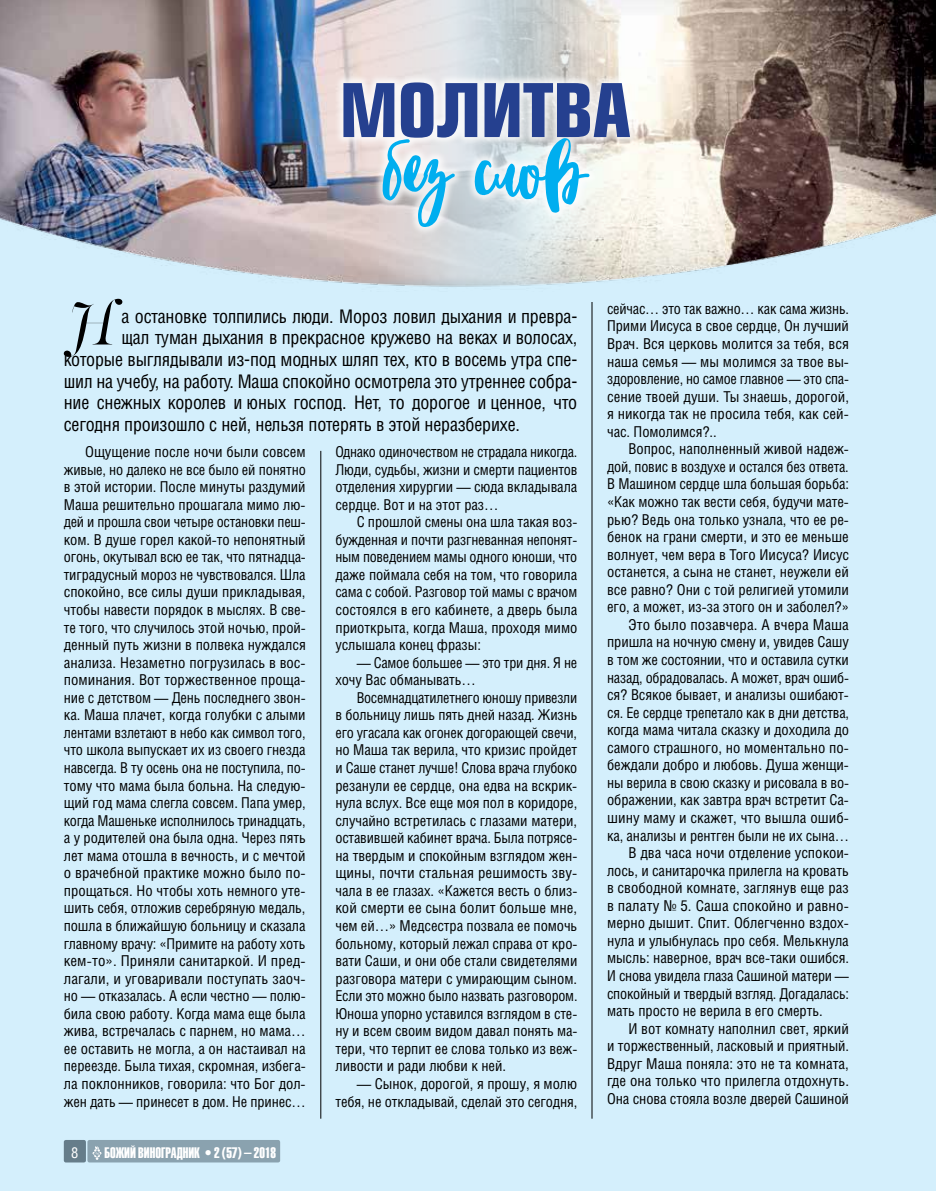
<style>
.page{position:relative;width:936px;height:1191px;background:#fff}
.page>*{position:absolute;margin:0;border:0;box-sizing:border-box;transform-origin:0 0}
.t1{font:700 72px "Europe Condensed C";letter-spacing:-.01em;color:#25408f}
.t2{font:72px "Blacktear Script";letter-spacing:-.01em;color:#00aeef}
.t3{font:61.8px "PF Regal Swash Pro";color:#000}
.t4{font:18px "AG Letterica Condensed C";letter-spacing:-.01em;color:#000}
.t5{font:15px/17.5px "Helios Cond C";letter-spacing:-.005em;color:#000;text-align:justify}
.t6{font:15px "Helios Extra Compressed C";color:#fff}
.t7{font:15px "Helios Cond C";color:#fff}
.s1{font-style:inherit}
</style>
<div class="page">
<div style="left:0;top:0;width:935px;height:1191px;background:#d4effc"></div>
<img style="left:0;top:0;width:935px;height:372px">
<div style="left:333px;top:73px;width:306px;height:164px;background:#fff;opacity:.75"></div>
<hr style="left:320px;top:451px;width:1px;height:667px;background:#000">
<hr style="left:591px;top:302px;width:1px;height:816px;background:#000">
<div style="left:87px;top:1140px;width:193px;height:22px;background:#8aa2af;border-radius:2px"></div>
<div style="left:64px;top:1140px;width:22px;height:22px;background:#667d8a;border-radius:2px"></div>
<svg style="left:92px;top:1146px;width:9px;height:13px"></svg>
<h1 class="t1" style="left:339px;top:63px;width:293px">МОЛИТВА</h1>
<h1 class="t2" style="left:384px;top:128px;width:203px">без слов</h1>
<h2 class="t3" style="left:67px;top:287px;width:49px">Н</h2>
<p class="t4" style="left:121px;top:306px;width:457px">а остановке толпились люди. Мороз ловил дыхания и превра-</p>
<p class="t4" style="left:121px;top:327px;width:457px">щал туман дыхания в прекрасное кружево на веках и волосах,</p>
<p class="t4" style="left:64px;top:349px;width:515px">которые выглядывали из-под модных шляп тех, кто в восемь утра спе-</p>
<p class="t4" style="left:64px;top:370px;width:515px">шил на учебу, на работу. Маша спокойно осмотрела это утреннее собра-</p>
<p class="t4" style="left:64px;top:392px;width:515px">ние снежных королев и юных господ. Нет, то дорогое и ценное, что</p>
<p class="t4" style="left:64px;top:414px;width:457px">сегодня произошло с ней, нельзя потерять в этой неразберихе.</p>
<p class="t5" style="left:64px;top:442px;width:243px;text-indent:21px">Ощущение после ночи были совсем живые, но далеко не все было ей понятно в этой истории. После минуты раздумий Маша решительно прошагала мимо лю&shy;дей и прошла свои четыре остановки пеш&shy;ком. В душе горел какой-то непонятный огонь, окутывал всю ее так, что пятнадца&shy;тиградусный мороз не чувствовался. Шла спокойно, все силы души прикладывая, чтобы навести порядок в мыслях. В све&shy;те того, что случилось этой ночью, прой&shy;денный путь жизни в полвека нуждался анализа. Незаметно погрузилась в вос&shy;поминания. Вот торжественное проща&shy;ние с детством — День последнего звон&shy;ка. Маша плачет, когда голубки с алыми лентами взлетают в небо как символ того, что школа выпускает их из своего гнезда навсегда. В ту осень она не поступила, по&shy;тому что мама была больна. На следую&shy;щий год мама слегла совсем. Папа умер, когда Машеньке исполнилось тринадцать, а у родителей она была одна. Через пять лет мама отошла в вечность, и с мечтой о врачебной практике можно было по&shy;прощаться. Но чтобы хоть немного уте&shy;шить себя, отложив серебряную медаль, пошла в ближайшую больницу и сказала главному врачу: «Примите на работу хоть кем-то». Приняли санитаркой. И пред&shy;лагали, и уговаривали поступать заоч&shy;но — отказалась. А если честно — полю&shy;била свою работу. Когда мама еще была жива, встречалась с парнем, но мама… ее оставить не могла, а он настаивал на переезде. Была тихая, скромная, избега&shy;ла поклонников, говорила: что Бог дол&shy;жен дать — принесет в дом. Не принес…</p>
<p class="t5" style="left:335px;top:442px;width:243px">Однако одиночеством не страдала никогда.<br>Люди, судьбы, жизни и смерти пациентов отделения хирургии — сюда вкладывала сердце. Вот и на этот раз…</p>
<p class="t5" style="left:335px;top:513px;width:243px;text-indent:21px">С прошлой смены она шла такая воз&shy;бужденная и почти разгневанная непонят&shy;ным поведением мамы одного юноши, что даже поймала себя на том, что говорила сама с собой. Разговор той мамы с врачом состоялся в его кабинете, а дверь была приоткрыта, когда Маша, проходя мимо услышала конец фразы:</p>
<p class="t5" style="left:335px;top:653px;width:243px;text-indent:21px">— Самое большее — это три дня. Я не хочу Вас обманывать…</p>
<p class="t5" style="left:335px;top:688px;width:243px;text-indent:21px">Восемнадцатилетнего юношу привезли в больницу лишь пять дней назад. Жизнь его угасала как огонек догорающей свечи, но Маша так верила, что кризис пройдет и Саше станет лучше! Слова врача глубоко резанули ее сердце, она едва на вскрик&shy;нула вслух. Все еще моя пол в коридоре, случайно встретилась с глазами матери, оставившей кабинет врача. Была потрясе&shy;на твердым и спокойным взглядом жен&shy;щины, почти стальная решимость зву&shy;чала в ее глазах. «Кажется весть о близ&shy;кой смерти ее сына болит больше мне, чем ей…» Медсестра позвала ее помочь больному, который лежал справа от кро&shy;вати Саши, и они обе стали свидетелями разговора матери с умирающим сыном.<br>Если это можно было назвать разговором.<br>Юноша упорно уставился взглядом в сте&shy;ну и всем своим видом давал понять ма&shy;тери, что терпит ее слова только из веж&shy;ливости и ради любви к ней.</p>
<p class="t5" style="left:335px;top:1074px;width:243px;text-align:right">— Сынок, дорогой, я прошу, я молю тебя, не откладывай, сделай это сегодня,</p>
<p class="t7" style="left:71px;top:1143px;width:9px">8</p>
<p class="t6" style="left:104px;top:1143px;width:173px">БОЖИЙ ВИНОГРАДНИК <span class="s1">• 2 (57) – 2018</span></p>
<p class="t5" style="left:607px;top:299px;width:243px">сейчас… это так важно… как сама жизнь.<br>Прими Иисуса в свое сердце, Он лучший Врач. Вся церковь молится за тебя, вся наша семья — мы молимся за твое вы&shy;здоровление, но самое главное — это спа&shy;сение твоей души. Ты знаешь, дорогой, я никогда так не просила тебя, как сей&shy;час. Помолимся?..</p>
<p class="t5" style="left:628px;top:440px;width:222px">Вопрос, наполненный живой надеж-</p>
<p class="t5" style="left:607px;top:457px;width:243px">дой, повис в воздухе и остался без ответа.</p>
<p class="t5" style="left:607px;top:475px;width:243px">В Машином сердце шла большая борьба:</p>
<p class="t5" style="left:607px;top:492px;width:243px">«Как можно так вести себя, будучи мате-</p>
<p class="t5" style="left:607px;top:510px;width:243px">рью? Ведь она только узнала, что ее ре-</p>
<p class="t5" style="left:607px;top:528px;width:243px">бенок на грани смерти, и это ее меньше</p>
<p class="t5" style="left:607px;top:545px;width:243px">волнует, чем вера в Того Иисуса? Иисус</p>
<p class="t5" style="left:607px;top:563px;width:243px">останется, а сына не станет, неужели ей</p>
<p class="t5" style="left:607px;top:580px;width:243px">все равно? Они с той религией утомили</p>
<p class="t5" style="left:607px;top:598px;width:243px">его, а может, из-за этого он и заболел?»</p>
<p class="t5" style="left:628px;top:615px;width:222px">Это было позавчера. А вчера Маша</p>
<p class="t5" style="left:607px;top:633px;width:243px">пришла на ночную смену и, увидев Сашу</p>
<p class="t5" style="left:607px;top:650px;width:243px">в том же состоянии, что и оставила сутки</p>
<p class="t5" style="left:607px;top:668px;width:243px">назад, обрадовалась. А может, врач ошиб-</p>
<p class="t5" style="left:607px;top:685px;width:243px">ся? Всякое бывает, и анализы ошибают-</p>
<p class="t5" style="left:607px;top:703px;width:243px">ся. Ее сердце трепетало как в дни детства,</p>
<p class="t5" style="left:607px;top:721px;width:243px">когда мама читала сказку и доходила до</p>
<p class="t5" style="left:607px;top:738px;width:243px">самого страшного, но моментально по-</p>
<p class="t5" style="left:607px;top:756px;width:243px">беждали добро и любовь. Душа женщи-</p>
<p class="t5" style="left:607px;top:773px;width:243px">ны верила в свою сказку и рисовала в во-</p>
<p class="t5" style="left:607px;top:791px;width:243px">ображении, как завтра врач встретит Са-</p>
<p class="t5" style="left:607px;top:808px;width:243px">шину маму и скажет, что вышла ошиб-</p>
<p class="t5" style="left:607px;top:826px;width:243px">ка, анализы и рентген были не их сына…</p>
<p class="t5" style="left:628px;top:843px;width:222px">В два часа ночи отделение успокои-</p>
<p class="t5" style="left:607px;top:861px;width:243px">лось, и санитарочка прилегла на кровать</p>
<p class="t5" style="left:607px;top:879px;width:243px">в свободной комнате, заглянув еще раз</p>
<p class="t5" style="left:607px;top:896px;width:243px">в палату № 5. Саша спокойно и равно-</p>
<p class="t5" style="left:607px;top:914px;width:243px">мерно дышит. Спит. Облегченно вздох-</p>
<p class="t5" style="left:607px;top:931px;width:243px">нула и улыбнулась про себя. Мелькнула</p>
<p class="t5" style="left:607px;top:949px;width:243px">мысль: наверное, врач все-таки ошибся.</p>
<p class="t5" style="left:607px;top:966px;width:243px">И снова увидела глаза Сашиной матери —</p>
<p class="t5" style="left:607px;top:984px;width:243px">спокойный и твердый взгляд. Догадалась:</p>
<p class="t5" style="left:607px;top:1001px;width:217px">мать просто не верила в его смерть.</p>
<p class="t5" style="left:628px;top:1019px;width:222px">И вот комнату наполнил свет, яркий</p>
<p class="t5" style="left:607px;top:1036px;width:243px">и торжественный, ласковый и приятный.</p>
<p class="t5" style="left:607px;top:1054px;width:243px">Вдруг Маша поняла: это не та комната,</p>
<p class="t5" style="left:607px;top:1072px;width:243px">где она только что прилегла отдохнуть.</p>
<p class="t5" style="left:607px;top:1089px;width:243px">Она снова стояла возле дверей Сашиной</p>
</div>
